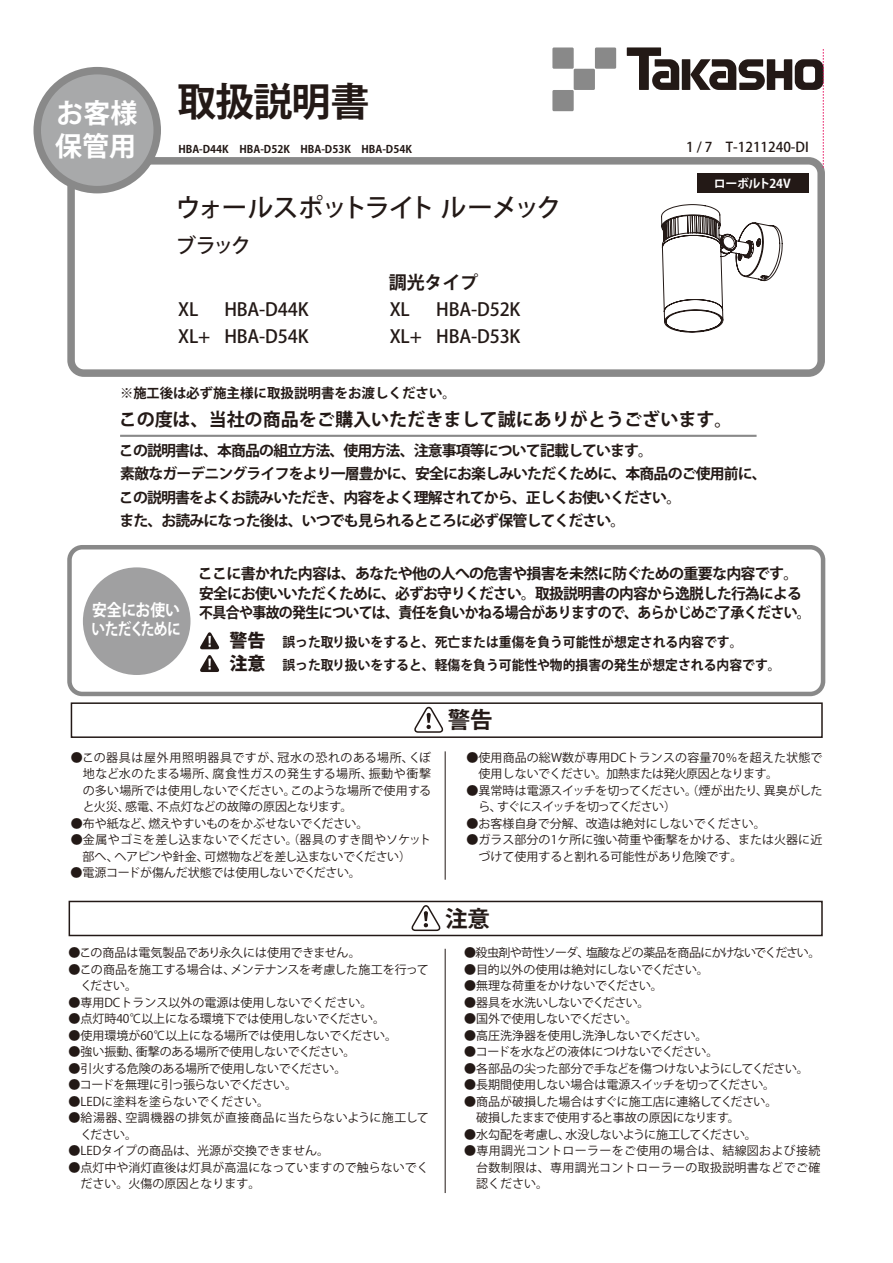
<style>
.page{position:relative;width:893px;height:1263px;background:#fff}
.page>*{position:absolute;margin:0;border:0;box-sizing:border-box;transform-origin:0 0}
.t1{font:700 39px "Koz Go Pro";letter-spacing:-.025em;color:#231916}
.t2{font:700 27px "Koz Go Pro";color:#fff}
.t3{font:500 25.5px "Koz Go Pro";letter-spacing:-.065em;color:#231916}
.t4{font:700 22.5px "Koz Go Pro";color:#231916}
.t5{font:500 20.4px "Koz Go Pro";color:#231916}
.t6{font:500 18px/27px "Koz Go Pro";letter-spacing:-.01em;color:#231916}
.t7{font:700 18px "Koz Go Pro";color:#231916}
.t8{font:800 18px/23.1px "Koz Go Pro";color:#231916}
.t9{font:700 16.5px "Koz Go Pro";letter-spacing:-.04em;color:#fff;scale:.83 1}
.t10{font:700 15px "Koz Go Pro";letter-spacing:-.05em;color:#231916}
.t11{font:700 15px "Koz Go Pro";letter-spacing:-.05em;color:#231916;scale:.93 1}
.t12{font:700 14.85px/23.4px "Koz Go Pro";letter-spacing:-.055em;color:#231916}
.t13{font:700 13.5px/22.6px "Koz Go Pro";color:#231916;scale:.95 1}
.t14{font:700 13.5px "Koz Go Pro";color:#231916}
.t15{font:500 13.5px "Koz Go Pro";color:#231916}
.t16{font:700 12.15px "Koz Go Pro";letter-spacing:-.04em;color:#fff}
.t17{font:12px/16.5px "Koz Go Pro";color:#231916}
.t18{font:12px "Koz Go Pro";letter-spacing:-.03em;color:#231916}
.t19{font:12px/16.5px "Koz Go Pro";letter-spacing:-.02em;color:#231916}
.t20{font:12px "Koz Go Pro";letter-spacing:-.025em;color:#231916}
.t21{font:12px/16.5px "Koz Go Pro";letter-spacing:-.04em;color:#231916}
.t22{font:12px "Koz Go Pro";letter-spacing:-.05em;color:#231916}
.t23{font:12px/16.5px "Koz Go Pro";letter-spacing:.04em;color:#231916}
.t24{font:12px "Koz Go Pro";letter-spacing:-.035em;color:#231916}
.t25{font:700 12px "Koz Go Pro";color:#fff}
.t26{font:700 10.5px "Koz Go Pro";color:#231916}
</style>
<div class="page">
<div style="left:83px;top:567px;width:107px;height:108px;background:#a0a0a1;border-radius:50%"></div>
<svg style="left:200px;top:655px;width:20px;height:17px"></svg>
<svg style="left:200px;top:632px;width:20px;height:17px"></svg>
<div style="left:67px;top:545px;width:758px;height:151px;border:5px solid #898989;border-radius:13px"></div>
<hr style="left:120px;top:435px;width:637px;height:2px;background:#898989">
<div style="left:67px;top:157px;width:758px;height:220px;border:8px solid #898989;border-radius:13px"></div>
<div style="left:37px;top:71px;width:120px;height:119px;background:#a8a9aa;border-radius:50%"></div>
<div style="left:33px;top:67px;width:128px;height:126px;border:8px solid #898989;border-radius:50%"></div>
<div style="left:697px;top:173px;width:112px;height:19px;background:#231916"></div>
<svg style="left:661px;top:204px;width:122px;height:129px"></svg>
<svg style="left:627px;top:47px;width:52px;height:43px"></svg>
<div style="left:682px;top:59px;width:8px;height:31px;background:#231916"></div>
<div style="left:552px;top:47px;width:22px;height:22px;background:#898989"></div>
<div style="left:574px;top:69px;width:21px;height:21px;background:#898989"></div>
<div style="left:595px;top:47px;width:21px;height:22px;background:#898989"></div>
<div style="left:552px;top:90px;width:22px;height:21px;background:#898989"></div>
<svg style="left:690px;top:49px;width:134px;height:119px"></svg>
<div style="left:71px;top:702px;width:752px;height:36px;border:2px solid #231916"></div>
<svg style="left:414px;top:706px;width:30px;height:27px"></svg>
<div style="left:69px;top:901px;width:754px;height:35px;border:2px solid #231916"></div>
<svg style="left:411px;top:903px;width:31px;height:29px"></svg>
<hr style="left:445px;top:751px;width:1px;height:129px;background:#231916">
<hr style="left:445px;top:949px;width:1px;height:244px;background:#231916">
<h1 class="t1" style="left:56px;top:77px;width:315px"><sub>お客様</sub> 取扱説明書</h1>
<h2 class="t2" style="left:55px;top:129px;width:82px">保管用</h2>
<p class="t15" style="left:686px;top:139px;width:124px">1 / 7　T-1211240-DI</p>
<p class="t16" style="left:714px;top:175px;width:78px">ローボルト24V</p>
<p class="t26" style="left:178px;top:142px;width:235px">HBA-D44K　HBA-D52K　HBA-D53K　HBA-D54K</p>
<p class="t25" style="left:754px;top:178px;width:23px">12V</p>
<h3 class="t3" style="left:176px;top:191px;width:388px">ウォールスポットライト ルーメック</h3>
<h3 class="t5" style="left:176px;top:232px;width:77px">ブラック</h3>
<h3 class="t7" style="left:389px;top:271px;width:91px">調光タイプ</h3>
<h3 class="t6" style="left:390px;top:297px;width:34px">XL<br>XL+</h3>
<h3 class="t6" style="left:178px;top:297px;width:34px">XL<br>XL+</h3>
<h3 class="t6" style="left:436px;top:297px;width:86px">HBA-D52K<br>HBA-D53K</h3>
<h3 class="t6" style="left:224px;top:297px;width:86px">HBA-D44K<br>HBA-D54K</h3>
<p class="t14" style="left:120px;top:384px;width:337px">※施工後は必ず施主様に取扱説明書をお渡しください。</p>
<h3 class="t7" style="left:119px;top:408px;width:615px">この度は、当社の商品をご購入いただきまして誠にありがとうございます。</h3>
<p class="t12" style="left:119px;top:440px;width:649px">この説明書は、本商品の組立方法、使用方法、注意事項等について記載しています。<br>素敵なガーデニングライフをより一層豊かに、安全にお楽しみいただくために、本商品のご使用前に、この説明書をよくお読みいただき、内容をよく理解されてから、正しくお使いください。<br>また、お読みになった後は、いつでも見られるところに必ず保管してください。</p>
<p class="t10" style="left:198px;top:564px;width:602px">ここに書かれた内容は、あなたや他の人への危害や損害を未然に防ぐための重要な内容です。</p>
<p class="t10" style="left:199px;top:583px;width:604px">安全にお使いいただくために、必ずお守りください。取扱説明書の内容から逸脱した行為による</p>
<p class="t11" style="left:92px;top:603px;width:774px"><sup>安全にお使い</sup> 不具合や事故の発生については、責任を負いかねる場合がありますので、あらかじめご了承ください。</p>
<h3 class="t9" style="left:92px;top:618px;width:109px">いただくために</h3>
<p class="t13" style="left:282px;top:632px;width:526px">誤った取り扱いをすると、死亡または重傷を負う可能性が想定される内容です。<br>誤った取り扱いをすると、軽傷を負う可能性や物的損害の発生が想定される内容です。</p>
<h3 class="t8" style="left:229px;top:630px;width:37px">警告注意</h3>
<p class="t17" style="left:83px;top:750px;width:350px;text-align:justify;text-indent:-12px">●この器具は屋外用照明器具ですが、冠水の恐れのある場所、くぼ地など水のたまる場所、腐食性ガスの発生する場所、振動や衝撃の多い場所では使用しないでください。このような場所で使用すると火災、感電、不点灯などの故障の原因となります。</p>
<p class="t19" style="left:71px;top:816px;width:299px">●布や紙など、燃えやすいものをかぶせないでください。</p>
<p class="t17" style="left:83px;top:832px;width:350px;text-indent:-12px">●金属やゴミを差し込まないでください。（器具のすき間やソケット部へ、ヘアピンや針金、可燃物などを差し込まないでください）</p>
<p class="t20" style="left:71px;top:865px;width:292px">●電源コードが傷んだ状態では使用しないでください。</p>
<p class="t17" style="left:68px;top:945px;width:294px">●この商品は電気製品であり永久には使用できません。</p>
<p class="t19" style="left:80px;top:961px;width:350px;text-indent:-12px">●この商品を施工する場合は、メンテナンスを考慮した施工を行ってください。</p>
<p class="t17" style="left:68px;top:994px;width:305px">●専用DCトランス以外の電源は使用しないでください。</p>
<p class="t17" style="left:68px;top:1011px;width:318px">●点灯時40℃以上になる環境下では使用しないでください。</p>
<p class="t17" style="left:68px;top:1027px;width:330px">●使用環境が60℃以上になる場所では使用しないでください。</p>
<p class="t20" style="left:68px;top:1044px;width:289px">●強い振動、衝撃のある場所で使用しないでください。</p>
<p class="t18" style="left:68px;top:1061px;width:280px">●引火する危険のある場所で使用しないでください。</p>
<p class="t21" style="left:68px;top:1077px;width:230px">●コードを無理に引っ張らないでください。</p>
<p class="t17" style="left:68px;top:1093px;width:202px">●LEDに塗料を塗らないでください。</p>
<p class="t23" style="left:80px;top:1110px;width:350px;text-indent:-12px">●給湯器、空調機器の排気が直接商品に当たらないように施工してください。</p>
<p class="t17" style="left:68px;top:1143px;width:262px">●LEDタイプの商品は、光源が交換できません。</p>
<p class="t17" style="left:80px;top:1159px;width:350px;text-indent:-12px">●点灯中や消灯直後は灯具が高温になっていますので触らないでください。火傷の原因となります。</p>
<h3 class="t4" style="left:448px;top:706px;width:46px">警告</h3>
<p class="t17" style="left:478px;top:750px;width:346px;text-indent:-12px">●使用商品の総W数が専用DCトランスの容量70％を超えた状態で使用しないでください。加熱または発火原因となります。</p>
<p class="t21" style="left:478px;top:783px;width:346px;text-indent:-12px">●異常時は電源スイッチを切ってください。（煙が出たり、異臭がしたら、すぐにスイッチを切ってください）</p>
<p class="t17" style="left:466px;top:816px;width:301px">●お客様自身で分解、改造は絶対にしないでください。</p>
<p class="t17" style="left:478px;top:832px;width:346px;text-indent:-12px">●ガラス部分の1ケ所に強い荷重や衝撃をかける、または火器に近づけて使用すると割れる可能性があり危険です。</p>
<h3 class="t4" style="left:445px;top:904px;width:46px">注意</h3>
<p class="t22" style="left:464px;top:945px;width:358px">●殺虫剤や苛性ソーダ、塩酸などの薬品を商品にかけないでください。</p>
<p class="t17" style="left:464px;top:961px;width:246px">●目的以外の使用は絶対にしないでください。</p>
<p class="t19" style="left:464px;top:978px;width:200px">●無理な荷重をかけないでください。</p>
<p class="t18" style="left:464px;top:995px;width:187px">●器具を水洗いしないでください。</p>
<p class="t24" style="left:464px;top:1011px;width:175px">●国外で使用しないでください。</p>
<p class="t20" style="left:464px;top:1028px;width:245px">●高圧洗浄器を使用し洗浄しないでください。</p>
<p class="t18" style="left:464px;top:1044px;width:256px">●コードを水などの液体につけないでください。</p>
<p class="t18" style="left:464px;top:1061px;width:346px">●各部品の尖った部分で手などを傷つけないようにしてください。</p>
<p class="t18" style="left:464px;top:1077px;width:312px">●長期間使用しない場合は電源スイッチを切ってください。</p>
<p class="t17" style="left:464px;top:1093px;width:315px">●商品が破損した場合はすぐに施工店に連絡してください。　破損したままで使用すると事故の原因になります。</p>
<p class="t22" style="left:464px;top:1127px;width:294px">●水勾配を考慮し、水没しないように施工してください。</p>
<p class="t17" style="left:476px;top:1143px;width:346px;text-align:justify;text-indent:-12px">●専用調光コントローラーをご使用の場合は、結線図および接続台数制限は、専用調光コントローラーの取扱説明書などでご確認ください。</p>
</div>
